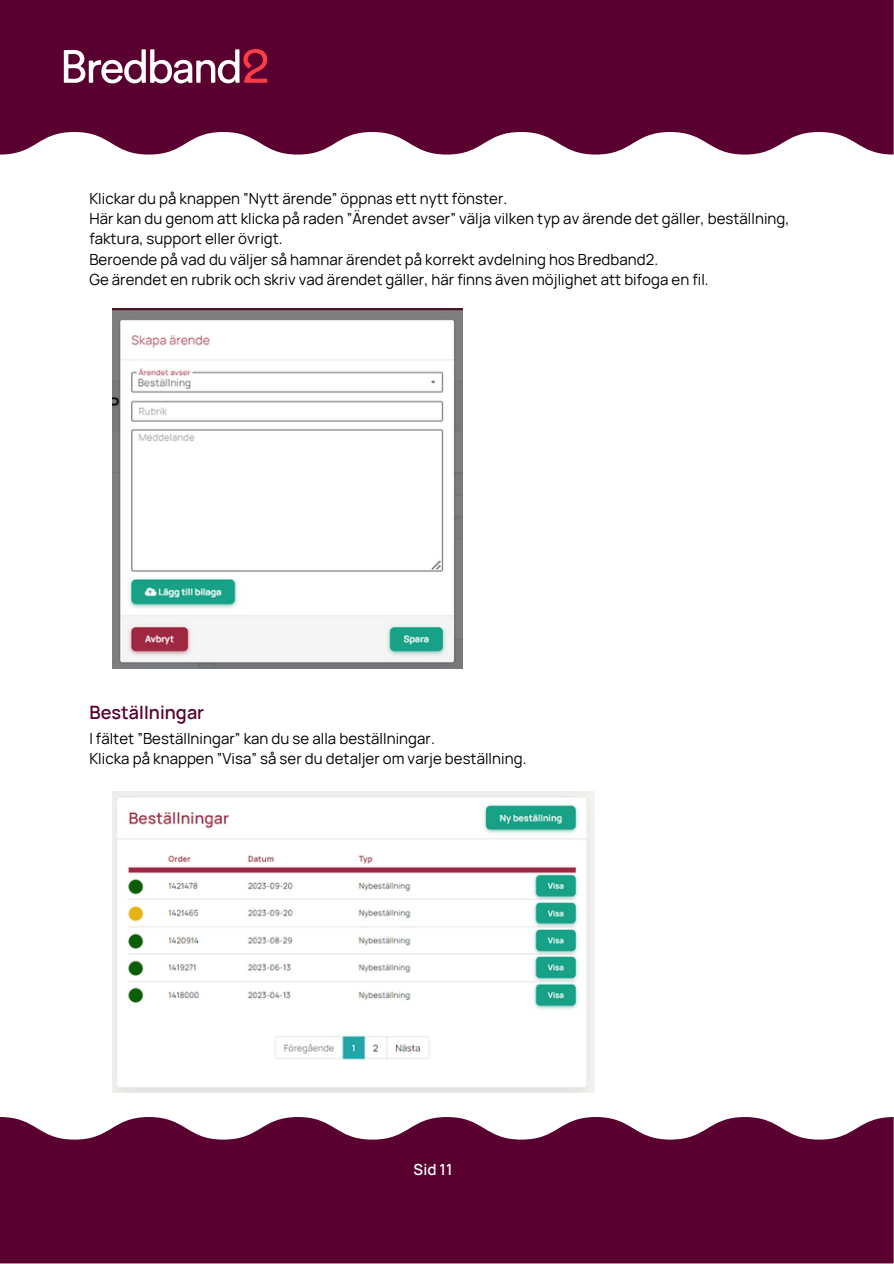
<style>
.page{position:relative;width:894px;height:1264px;background:#fff}
.page>*{position:absolute;margin:0;border:0;box-sizing:border-box;transform-origin:0 0}
.t1{font:600 18px "Manrope";letter-spacing:.005em;color:#590030}
.t2{font:15px/20.2px "Manrope";letter-spacing:.005em;color:#000}
.t3{font:600 15px "Manrope";color:#fbfcfc}
</style>
<div class="page">
<svg style="left:0;top:0;width:893px;height:154px;fill:#590030"></svg>
<svg style="left:64px;top:49px;width:203px;height:34px"></svg>
<svg style="left:0;top:1117px;width:893px;height:146px;fill:#590030"></svg>
<img style="left:112px;top:308px;width:350px;height:360px">
<img style="left:112px;top:792px;width:482px;height:300px">
<p class="t2" style="left:89px;top:188px;width:419px">Klickar du på knappen ”Nytt ärende” öppnas ett nytt fönster.</p>
<p class="t2" style="left:89px;top:208px;width:701px">Här kan du genom att klicka på raden ”Ärendet avser” välja vilken typ av ärende det gäller, beställning, faktura, support eller övrigt.</p>
<h1 class="t2" style="left:89px;top:249px;width:570px">Beroende på vad du väljer så hamnar ärendet på korrekt avdelning hos Bredband2.</h1>
<p class="t2" style="left:89px;top:269px;width:620px">Ge ärendet en rubrik och skriv vad ärendet gäller, här finns även möjlighet att bifoga en fil.</p>
<p class="t1" style="left:89px;top:700px;width:116px">Beställningar</p>
<p class="t2" style="left:89px;top:728px;width:347px">I fältet ”Beställningar” kan du se alla beställningar.</p>
<h2 class="t2" style="left:89px;top:748px;width:438px">Klicka på knappen ”Visa” så ser du detaljer om varje beställning.</h2>
<p class="t3" style="left:413px;top:1158px;width:40px">Sid 11</p>
</div>
